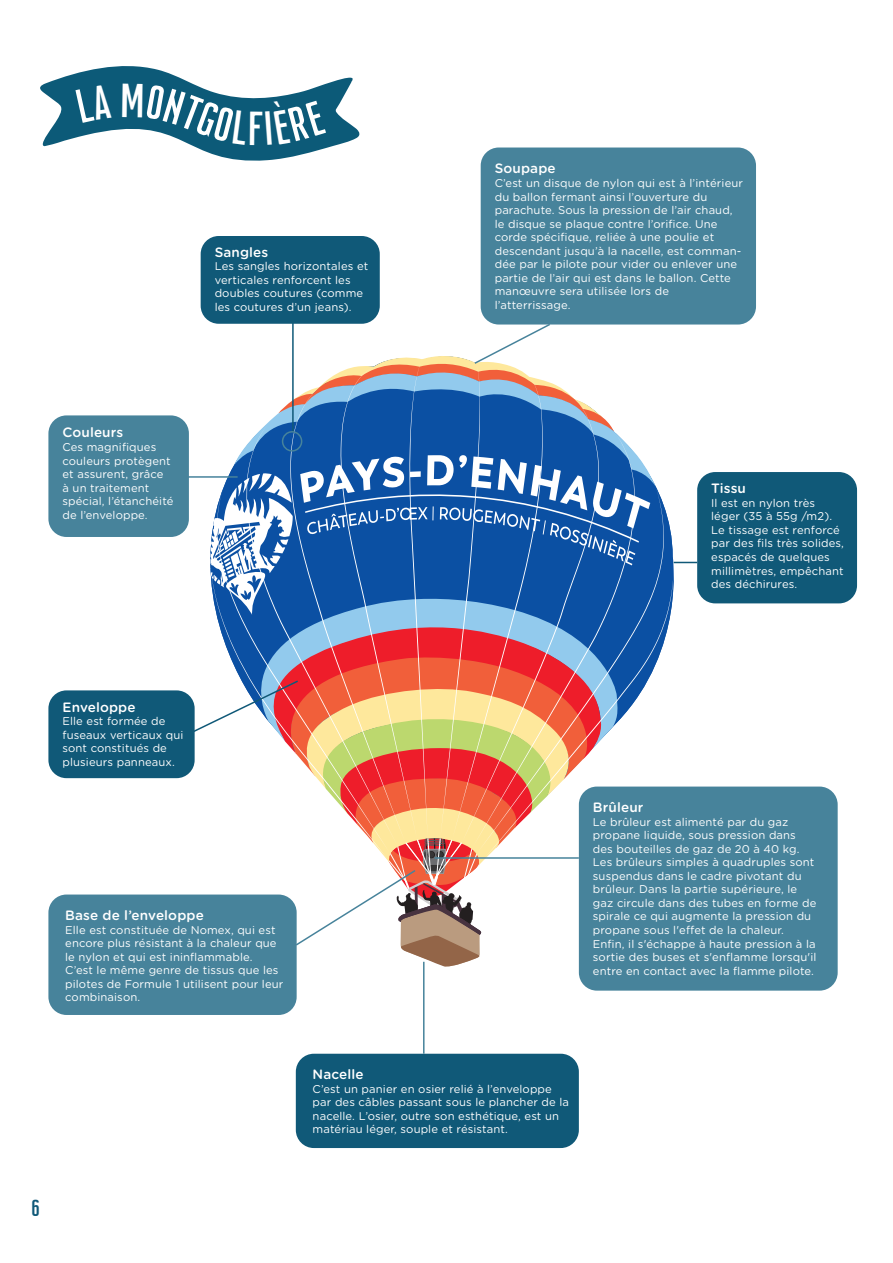
<style>
.page{position:relative;width:893px;height:1263px;background:#fff}
.page>*{position:absolute;margin:0;border:0;box-sizing:border-box;transform-origin:0 0}
.t1{font:21.15px "Cooperative";color:#105978}
.t2{font:500 13.5px "Gotham Rounded";letter-spacing:.01em;color:#fff}
.t3{font:11.25px/13.5px "Gotham Rounded";letter-spacing:.01em;color:#fff}
</style>
<div class="page">
<div style="left:296px;top:1054px;width:283px;height:94px;background:#105978;border-radius:18px"></div>
<div style="left:201px;top:236px;width:179px;height:88px;background:#105978;border-radius:18px"></div>
<div style="left:481px;top:148px;width:275px;height:176px;background:#47839b;border-radius:18px"></div>
<div style="left:48px;top:894px;width:249px;height:121px;background:#47839b;border-radius:18px"></div>
<div style="left:697px;top:472px;width:160px;height:131px;background:#105978;border-radius:18px"></div>
<div style="left:48px;top:415px;width:141px;height:122px;background:#47839b;border-radius:18px"></div>
<div style="left:48px;top:690px;width:147px;height:88px;background:#105978;border-radius:18px"></div>
<div style="left:579px;top:786px;width:259px;height:205px;background:#47839b;border-radius:18px"></div>
<svg style="left:650px;top:570px;width:24px;height:217px"></svg>
<hr style="left:423px;top:962px;width:2px;height:92px;background:#47839b">
<svg style="left:674px;top:562px;width:23px;height:1px"></svg>
<svg style="left:187px;top:322px;width:463px;height:645px"></svg>
<svg style="left:40px;top:66px;width:496px;height:100px"></svg>
<svg style="left:352px;top:66px;width:184px;height:75px"></svg>
<svg style="left:75px;top:85px;width:37px;height:38px"></svg>
<svg style="left:122px;top:83px;width:204px;height:62px"></svg>
<p class="t2" style="left:215px;top:242px;width:55px">Sangles</p>
<p class="t3" style="left:215px;top:259px;width:155px">Les sangles horizontales et verticales renforcent les doubles coutures (comme les coutures d’un jeans).</p>
<p class="t2" style="left:495px;top:159px;width:62px">Soupape</p>
<p class="t3" style="left:495px;top:176px;width:250px">C’est un disque de nylon qui est à l’intérieur du ballon fermant ainsi l’ouverture du parachute. Sous la pression de l’air chaud, le disque se plaque contre l’orifice. Une corde spécifique, reliée à une poulie et descendant jusqu’à la nacelle, est comman&shy;dée par le pilote pour vider ou enlever une partie de l’air qui est dans le ballon. Cette manœuvre sera utilisée lors de l’atterrissage.</p>
<p class="t2" style="left:62px;top:423px;width:62px">Couleurs</p>
<p class="t3" style="left:62px;top:440px;width:113px">Ces magnifiques couleurs protègent et assurent, grâce<br>à un traitement spécial, l’étanchéité de l’enveloppe.</p>
<p class="t2" style="left:711px;top:479px;width:36px">Tissu</p>
<p class="t3" style="left:711px;top:496px;width:134px">Il est en nylon très léger (35 à 55g /m2).<br>Le tissage est renforcé par des fils très solides, espacés de quelques millimètres, empêchant des déchirures.</p>
<p class="t2" style="left:62px;top:697px;width:75px">Enveloppe</p>
<p class="t3" style="left:62px;top:714px;width:123px">Elle est formée de fuseaux verticaux qui sont constitués de plusieurs panneaux.</p>
<p class="t2" style="left:65px;top:905px;width:140px">Base de l’enveloppe</p>
<p class="t3" style="left:65px;top:922px;width:220px">Elle est constituée de Nomex, qui est encore plus résistant à la chaleur que le nylon et qui est ininflammable.<br>C’est le même genre de tissus que les pilotes de Formule 1 utilisent pour leur combinaison.</p>
<h1 class="t1" style="left:31px;top:1193px;width:10px">6</h1>
<p class="t2" style="left:593px;top:798px;width:52px">Brûleur</p>
<p class="t3" style="left:593px;top:814px;width:225px">Le brûleur est alimenté par du gaz propane liquide, sous pression dans des bouteilles de gaz de 20 à 40 kg.<br>Les brûleurs simples à quadruples sont suspendus dans le cadre pivotant du brûleur. Dans la partie supérieure, le gaz circule dans des tubes en forme de spirale ce qui augmente la pression du propane sous l'effet de la chaleur.<br>Enfin, il s'échappe à haute pression à la sortie des buses et s'enflamme lorsqu'il entre en contact avec la flamme pilote.</p>
<p class="t2" style="left:313px;top:1065px;width:53px">Nacelle</p>
<p class="t3" style="left:313px;top:1081px;width:258px">C’est un panier en osier relié à l’enveloppe par des câbles passant sous le plancher de la nacelle. L’osier, outre son esthétique, est un matériau léger, souple et résistant.</p>
</div>
